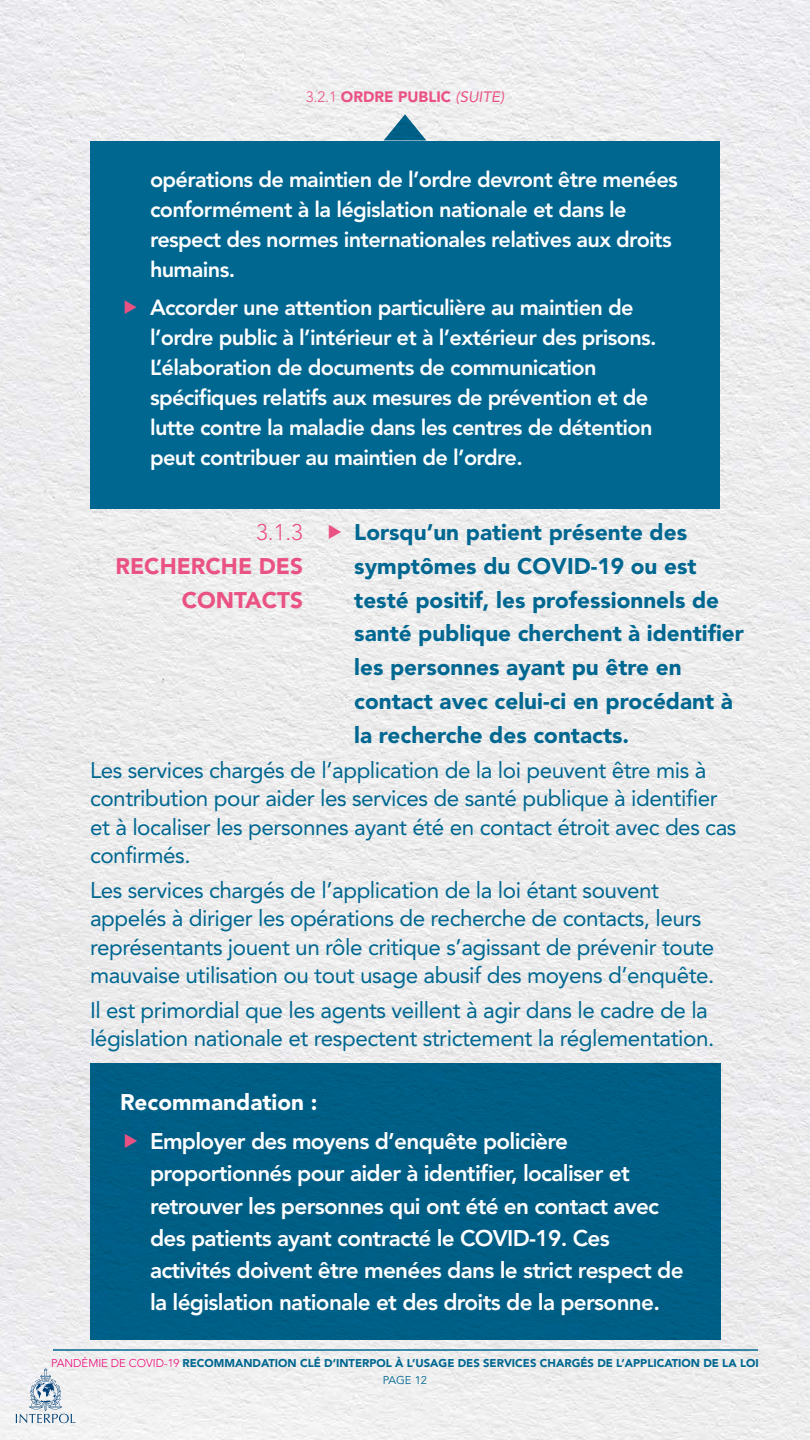
<style>
.page{position:relative;width:810px;height:1440px;background:#fff}
.page>*{position:absolute;margin:0;border:0;box-sizing:border-box;transform-origin:0 0}
.TXT{font:22.5px/28.5px "Avenir LT Std";letter-spacing:-.02em;color:#006791}
.t1{font:800 22.5px/32.2px "Avenir LT Std";letter-spacing:-.03em;color:#fff}
.t2{font:900 22.5px/33.8px "Avenir LT Std";color:#006791}
.TXT_HEADER_02{font:900 22.5px/33.8px "Avenir LT Std";color:#ea5283;text-align:right}
.TXT-2{font:900 22.5px "Avenir LT Std";color:#fff}
.t3{font:800 21.75px/30px "Avenir LT Std";letter-spacing:-.03em;color:#fff}
.TXT_HEADER_02-2{font:900 15px "Avenir LT Std";color:#ea5283}
.t4{font:900 11.25px/16.8px "Avenir LT Std";color:#006791;text-align:center}
.s1{font-weight:300}
.s2{font-weight:400;font-style:italic}
.s3{font-weight:300;color:#ed0677}
.s4{font-weight:400}
</style>
<div class="page">
<img style="left:0;top:0;width:810px;height:1440px">
<hr style="left:53px;top:1349px;width:705px;height:2px;background:#006791">
<svg style="left:16px;top:1369px;width:59px;height:54px"></svg>
<div style="left:90px;top:1063px;width:631px;height:277px;background:#005f85"></div>
<svg style="left:384px;top:114px;width:42px;height:26px"></svg>
<div style="left:90px;top:141px;width:630px;height:367px;background:#006791"></div>
<svg style="left:329px;top:525px;width:12px;height:14px"></svg>
<p class="TXT_HEADER_02-2" style="left:306px;top:88px;width:200px"><span class="s1">3.2.1</span> ORDRE PUBLIC <span class="s2">(SUITE)</span></p>
<p class="t3" style="left:150px;top:165px;width:529px">opérations de maintien de l’ordre devront être menées conformément à la législation nationale et dans le respect des normes internationales relatives aux droits humains.</p>
<p class="t3" style="left:150px;top:292px;width:508px">Accorder une attention particulière au maintien de l’ordre public à l’intérieur et à l’extérieur des prisons.<br>L’élaboration de documents de communication spécifiques relatifs aux mesures de prévention et de lutte contre la maladie dans les centres de détention peut contribuer au maintien de l’ordre.</p>
<p class="TXT_HEADER_02" style="left:116px;top:515px;width:189px"><span class="s1">3.1.3<br></span>RECHERCHE DES<br>CONTACTS</p>
<p class="t2" style="left:354px;top:515px;width:391px">Lorsqu’un patient présente des symptômes du COVID-19 ou est testé positif, les professionnels de santé publique cherchent à identifier les personnes ayant pu être en contact avec celui-ci en procédant à la recherche des contacts.</p>
<p class="TXT" style="left:90px;top:756px;width:648px">Les services chargés de l’application de la loi peuvent être mis à contribution pour aider les services de santé publique à identifier et à localiser les personnes ayant été en contact étroit avec des cas confirmés.</p>
<p class="TXT" style="left:90px;top:876px;width:626px">Les services chargés de l’application de la loi étant souvent appelés à diriger les opérations de recherche de contacts, leurs représentants jouent un rôle critique s’agissant de prévenir toute mauvaise utilisation ou tout usage abusif des moyens d’enquête.</p>
<p class="TXT" style="left:90px;top:996px;width:626px">Il est primordial que les agents veillent à agir dans le cadre de la législation nationale et respectent strictement la réglementation.</p>
<p class="TXT-2" style="left:120px;top:1089px;width:199px">Recommandation :</p>
<p class="t1" style="left:150px;top:1125px;width:535px">Employer des moyens d’enquête policière proportionnés pour aider à identifier, localiser et retrouver les personnes qui ont été en contact avec des patients ayant contracté le COVID-19. Ces activités doivent être menées dans le strict respect de la législation nationale et des droits de la personne.</p>
<p class="t4" style="left:51px;top:1354px;width:709px"><span class="s3">PANDÉMIE DE COVID-19</span> RECOMMANDATION CLÉ D’INTERPOL À L’USAGE DES SERVICES CHARGÉS DE L’APPLICATION DE LA LOI<br><span class="s4">PAGE 12</span></p>
</div>
